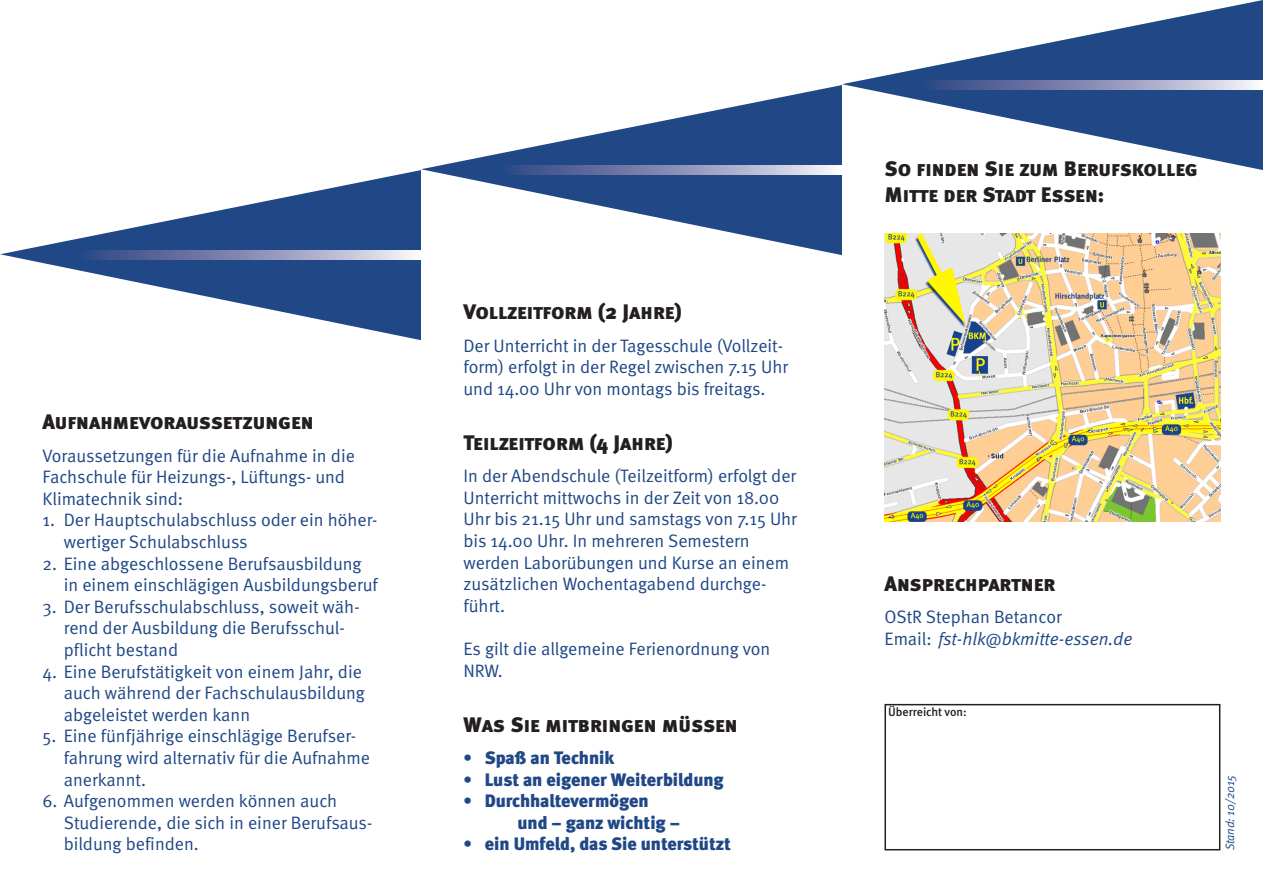
<style>
.page{position:relative;width:1263px;height:893px;background:#fff}
.page>*{position:absolute;margin:0;border:0;box-sizing:border-box;transform-origin:0 0}
.Überschrift_3{font:21px/25.2px "Meta Black Caps";color:#231f20}
.Text{font:18px/21.6px "Meta Normal";color:#204886}
.Text_Aufzählung{font:18px/21.6px "Meta Normal";color:#204886}
.Text_Aufzählung-2{font:900 18px "Meta";color:#204886}
.Text-2{font:italic 18px "Meta Normal";color:#204886}
.Überschrift_3-2{font:500 12px "Meta";color:#231f20}
.Text-3{font:italic 12px "Meta Normal";letter-spacing:-.015em;color:#204886}
.s1{font-style:normal}
</style>
<div class="page">
<svg style="left:1221px;top:0;width:42px;height:170px;background:#2e538d"></svg>
<svg style="left:0;top:247px;width:421px;height:93px"></svg>
<svg style="left:1221px;top:81px;width:42px;height:8px"></svg>
<svg style="left:81px;top:251px;width:340px;height:8px;background:#8d94b9"></svg>
<div style="left:884px;top:704px;width:336px;height:146px;border:2px solid #231f20"></div>
<img style="left:884px;top:247px;width:336px;height:275px">
<svg style="left:37px;top:8px;width:1184px;height:239px"></svg>
<p class="Überschrift_3" style="left:43px;top:409px;width:273px">Aufnahmevoraussetzungen</p>
<p class="Text" style="left:43px;top:444px;width:314px">Voraussetzungen für die Aufnahme in die<br>Fachschule für Heizungs-, Lüftungs- und<br>Klimatechnik sind:</p>
<p class="Text_Aufzählung" style="left:64px;top:509px;width:315px;text-indent:-21px">1. Der Hauptschulabschluss oder ein höher&shy;wertiger Schulabschluss</p>
<p class="Text_Aufzählung" style="left:64px;top:552px;width:316px;text-indent:-21px">2. Eine abgeschlossene Berufsausbildung in einem einschlägigen Ausbildungsberuf</p>
<p class="Text_Aufzählung" style="left:64px;top:596px;width:297px;text-indent:-21px">3. Der Berufsschulabschluss, soweit wäh&shy;rend der Ausbildung die Berufsschul&shy;pflicht bestand</p>
<p class="Text_Aufzählung" style="left:64px;top:660px;width:303px;text-indent:-21px">4. Eine Berufstätigkeit von einem Jahr, die auch während der Fachschulausbildung abgeleistet werden kann</p>
<p class="Text_Aufzählung" style="left:64px;top:725px;width:308px;text-indent:-21px">5. Eine fünfjährige einschlägige Berufser&shy;fahrung wird alternativ für die Aufnahme anerkannt.</p>
<p class="Text_Aufzählung" style="left:64px;top:790px;width:310px;text-indent:-21px">6. Aufgenommen werden können auch<br>Studierende, die sich in einer Berufsaus&shy;bildung befinden.</p>
<p class="Überschrift_3" style="left:463px;top:299px;width:219px">Vollzeitform (2 Jahre)</p>
<p class="Text" style="left:463px;top:334px;width:326px">Der Unterricht in der Tagesschule (Vollzeit&shy;form) erfolgt in der Regel zwischen 7.15 Uhr und 14.00 Uhr von montags bis freitags.</p>
<p class="Überschrift_3" style="left:463px;top:430px;width:210px">Teilzeitform (4 Jahre)</p>
<p class="Text" style="left:463px;top:465px;width:335px">In der Abendschule (Teilzeitform) erfolgt der Unterricht mittwochs in der Zeit von 18.00<br>Uhr bis 21.15 Uhr und samstags von 7.15 Uhr bis 14.00 Uhr. In mehreren Semestern werden Laborübungen und Kurse an einem zusätzlichen Wochentagabend durchge&shy;führt.</p>
<p class="Text" style="left:463px;top:638px;width:308px">Es gilt die allgemeine Ferienordnung von<br>NRW.</p>
<p class="Überschrift_3" style="left:463px;top:711px;width:276px">Was Sie mitbringen müssen</p>
<p class="Text_Aufzählung-2" style="left:463px;top:747px;width:153px">• Spaß an Technik</p>
<p class="Text_Aufzählung-2" style="left:463px;top:768px;width:261px">• Lust an eigener Weiterbildung</p>
<p class="Text_Aufzählung-2" style="left:463px;top:790px;width:187px">• Durchhaltevermögen</p>
<p class="Text_Aufzählung-2" style="left:517px;top:812px;width:164px">und – ganz wichtig –</p>
<p class="Text_Aufzählung-2" style="left:463px;top:833px;width:269px">• ein Umfeld, das Sie unterstützt</p>
<p class="Überschrift_3" style="left:884px;top:156px;width:315px">So finden Sie zum Berufskolleg<br>Mitte der Stadt Essen:</p>
<p class="Überschrift_3" style="left:884px;top:571px;width:172px">Ansprechpartner</p>
<p class="Text" style="left:884px;top:606px;width:179px">OStR Stephan Betancor</p>
<p class="Text-2" style="left:884px;top:628px;width:249px"><span class="s1">Email:</span> fst-hlk@bkmitte-essen.de</p>
<p class="Überschrift_3-2" style="left:888px;top:705px;width:80px">Überreicht von:</p>
<p class="Text-3" style="left:1223px;top:850px;width:77px;rotate:-90deg">Stand: 10/2015</p>
</div>
